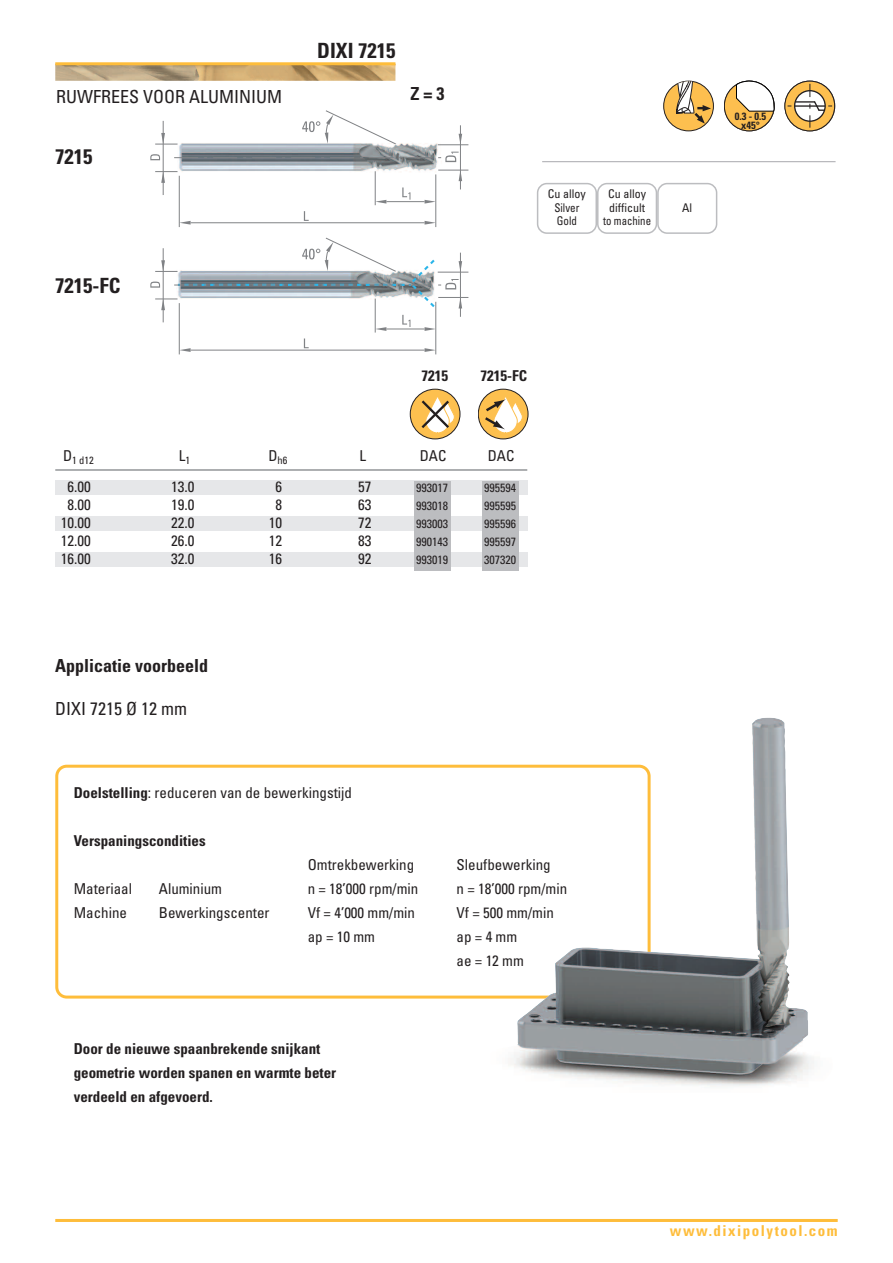
<style>
.page{position:relative;width:893px;height:1263px;background:#fff}
.page>*{position:absolute;margin:0;border:0;box-sizing:border-box;transform-origin:0 0}
.t1{font:700 condensed 21px "Univers";color:#231f20}
.t2{font:condensed 18px "Univers";color:#231f20}
.t3{font:700 condensed 18px "Univers";color:#231f20}
.t4{font:condensed 15px/24px "Univers";color:#231f20}
.t5{font:700 condensed 15px/24px "Univers";color:#231f20}
.t6{font:700 condensed 15px "Univers";letter-spacing:.1em;color:#febd3b}
.t7{font:condensed 12px/18px "Univers";color:#231f20;text-align:justify}
.t8{font:700 condensed 10.5px/9px "Univers";color:#231f20;text-align:center}
.t9{font:condensed 10.5px "Univers";color:#231f20}
.s1{font-weight:700}
</style>
<div class="page">
<hr style="left:542px;top:161px;width:294px;height:1px;background:#a8a9ad">
<div style="left:664px;top:81px;width:49px;height:50px;background:#fdbf4f;border-radius:50%"></div>
<div style="left:663px;top:81px;width:51px;height:50px;border:1px solid #231f20;border-radius:50%"></div>
<svg style="left:676px;top:81px;width:35px;height:43px"></svg>
<div style="left:724px;top:81px;width:50px;height:50px;background:#fdbf4f;border-radius:50%"></div>
<div style="left:724px;top:81px;width:50px;height:50px;border:1px solid #231f20;border-radius:50%"></div>
<svg style="left:736px;top:81px;width:38px;height:31px"></svg>
<svg style="left:785px;top:81px;width:50px;height:50px"></svg>
<div style="left:785px;top:81px;width:50px;height:50px;border:1px solid #231f20;border-radius:50%"></div>
<svg style="left:787px;top:84px;width:45px;height:44px"></svg>
<div style="left:55px;top:480px;width:472px;height:15px;background:#e6e7e9"></div>
<div style="left:55px;top:516px;width:472px;height:15px;background:#e6e7e9"></div>
<div style="left:55px;top:552px;width:472px;height:15px;background:#e6e7e9"></div>
<hr style="left:55px;top:469px;width:472px;height:2px;background:#939598">
<img style="left:177px;top:143px;width:265px;height:41px">
<hr style="left:163px;top:121px;width:1px;height:74px;background:#808285">
<svg style="left:155px;top:133px;width:22px;height:12px"></svg>
<svg style="left:155px;top:171px;width:22px;height:12px"></svg>
<hr style="left:179px;top:176px;width:1px;height:51px;background:#808285">
<hr style="left:191px;top:222px;width:234px;height:1px;background:#808285">
<svg style="left:425px;top:221px;width:11px;height:4px"></svg>
<svg style="left:179px;top:221px;width:12px;height:4px"></svg>
<hr style="left:386px;top:201px;width:39px;height:1px;background:#808285">
<svg style="left:376px;top:200px;width:10px;height:4px"></svg>
<svg style="left:425px;top:200px;width:11px;height:4px"></svg>
<hr style="left:436px;top:174px;width:1px;height:53px;background:#808285">
<hr style="left:375px;top:171px;width:1px;height:34px;background:#808285">
<svg style="left:150px;top:154px;width:10px;height:6px"></svg>
<svg style="left:304px;top:211px;width:5px;height:10px"></svg>
<svg style="left:402px;top:187px;width:8px;height:13px"></svg>
<svg style="left:459px;top:173px;width:3px;height:8px"></svg>
<hr style="left:460px;top:125px;width:1px;height:64px;background:#808285">
<svg style="left:459px;top:134px;width:3px;height:11px"></svg>
<hr style="left:438px;top:170px;width:30px;height:1px;background:#808285">
<hr style="left:438px;top:145px;width:30px;height:1px;background:#808285">
<svg style="left:174px;top:152px;width:285px;height:10px;background:#7f868b"></svg>
<svg style="left:302px;top:111px;width:94px;height:33px"></svg>
<hr style="left:179px;top:303px;width:1px;height:51px;background:#808285">
<hr style="left:191px;top:350px;width:234px;height:1px;background:#808285">
<svg style="left:425px;top:348px;width:11px;height:4px"></svg>
<svg style="left:179px;top:348px;width:12px;height:4px"></svg>
<hr style="left:436px;top:302px;width:1px;height:52px;background:#808285">
<hr style="left:375px;top:299px;width:1px;height:34px;background:#808285">
<svg style="left:304px;top:338px;width:5px;height:10px"></svg>
<hr style="left:438px;top:297px;width:30px;height:1px;background:#808285">
<hr style="left:438px;top:272px;width:30px;height:1px;background:#808285">
<svg style="left:150px;top:238px;width:312px;height:93px"></svg>
<svg style="left:537px;top:183px;width:180px;height:51px"></svg>
<div style="left:415px;top:482px;width:36px;height:89px;background:#bcbdc0"></div>
<div style="left:483px;top:482px;width:36px;height:89px;background:#bcbdc0"></div>
<hr style="left:55px;top:1219px;width:783px;height:3px;background:#febd3b">
<svg style="left:55px;top:765px;width:430px;height:233px"></svg>
<img style="left:485px;top:717px;width:329px;height:370px">
<svg style="left:410px;top:389px;width:50px;height:50px"></svg>
<div style="left:410px;top:389px;width:50px;height:50px;border:1px solid #231f20;border-radius:50%"></div>
<svg style="left:419px;top:396px;width:36px;height:37px"></svg>
<svg style="left:478px;top:389px;width:50px;height:50px"></svg>
<div style="left:478px;top:389px;width:50px;height:50px;border:1px solid #231f20;border-radius:50%"></div>
<svg style="left:482px;top:396px;width:41px;height:37px"></svg>
<img style="left:55px;top:65px;width:340px;height:16px">
<hr style="left:55px;top:62px;width:340px;height:3px;background:#febd3b">
<p class="t2" style="left:56px;top:90px;width:228px">RUWFREES VOOR ALUMINIUM</p>
<h1 class="t1" style="left:55px;top:149px;width:39px">7215</h1>
<h1 class="t1" style="left:317px;top:42px;width:80px">DIXI 7215</h1>
<p class="t3" style="left:410px;top:87px;width:35px">Z=3</p>
<h1 class="t1" style="left:55px;top:278px;width:67px">7215-FC</h1>
<p class="t7" style="left:548px;top:188px;width:39px;line-height:13.5px;text-align:center">Cu alloy<br>Silver<br>Gold</p>
<p class="t7" style="left:603px;top:188px;width:49px;line-height:13.5px;text-align:center">Cu alloy difficult<br>to machine</p>
<p class="t5" style="left:421px;top:365px;width:28px">7215</p>
<p class="t5" style="left:481px;top:365px;width:48px">7215-FC</p>
<p class="t9" style="left:63px;top:456px;width:32px"><sup>D</sup>1 d12</p>
<p class="t4" style="left:179px;top:445px;width:13px">L<sub>1</sub></p>
<p class="t9" style="left:268px;top:456px;width:21px"><sup>D</sup>h6</p>
<p class="t4" style="left:360px;top:445px;width:8px">L</p>
<p class="t4" style="left:420px;top:445px;width:28px">DAC</p>
<p class="t4" style="left:488px;top:445px;width:28px">DAC</p>
<p class="t4" style="left:68px;top:476px;width:25px">6.00</p>
<p class="t4" style="left:171px;top:476px;width:25px">13.0</p>
<p class="t4" style="left:275px;top:476px;width:8px">6</p>
<p class="t4" style="left:358px;top:476px;width:15px">57</p>
<p class="t4" style="left:68px;top:494px;width:25px">8.00</p>
<p class="t4" style="left:171px;top:494px;width:25px">19.0</p>
<p class="t4" style="left:275px;top:494px;width:8px">8</p>
<p class="t4" style="left:358px;top:494px;width:15px">63</p>
<p class="t4" style="left:61px;top:512px;width:31px">10.00</p>
<p class="t4" style="left:171px;top:512px;width:25px">22.0</p>
<p class="t4" style="left:269px;top:512px;width:15px">10</p>
<p class="t4" style="left:358px;top:512px;width:15px">72</p>
<p class="t4" style="left:61px;top:530px;width:31px">12.00</p>
<p class="t4" style="left:171px;top:530px;width:25px">26.0</p>
<p class="t4" style="left:269px;top:530px;width:15px">12</p>
<p class="t4" style="left:358px;top:530px;width:15px">83</p>
<p class="t4" style="left:61px;top:548px;width:31px">16.00</p>
<p class="t4" style="left:171px;top:548px;width:25px">32.0</p>
<p class="t4" style="left:269px;top:548px;width:15px">16</p>
<p class="t4" style="left:358px;top:548px;width:15px">92</p>
<p class="t7" style="left:416px;top:479px;width:33px">993017<br>993018<br>993003<br>990143<br>993019</p>
<p class="t7" style="left:484px;top:479px;width:33px">995594<br>995595<br>995596<br>995597<br>307320</p>
<p class="t7" style="left:682px;top:199px;width:11px">Al</p>
<p class="t3" style="left:55px;top:659px;width:155px">Applicatie voorbeeld</p>
<p class="t2" style="left:55px;top:702px;width:133px">DIXI 7215 Ø 12 mm</p>
<p class="t4" style="left:74px;top:782px;width:280px"><span class="s1">Doelstelling</span>: reduceren van de bewerkingstijd</p>
<p class="t5" style="left:74px;top:830px;width:133px">Verspaningscondities</p>
<p class="t4" style="left:308px;top:854px;width:108px">Omtrekbewerking</p>
<p class="t4" style="left:456px;top:854px;width:96px">Sleufbewerking</p>
<p class="t4" style="left:74px;top:878px;width:60px">Materiaal</p>
<p class="t4" style="left:159px;top:878px;width:65px">Aluminium</p>
<p class="t4" style="left:308px;top:878px;width:112px">n = 18’000 rpm/min</p>
<p class="t4" style="left:456px;top:878px;width:112px">n = 18’000 rpm/min</p>
<p class="t4" style="left:74px;top:902px;width:55px">Machine</p>
<p class="t4" style="left:159px;top:902px;width:112px">Bewerkingscenter</p>
<p class="t4" style="left:308px;top:902px;width:109px">Vf = 4’000 mm/min</p>
<p class="t4" style="left:456px;top:902px;width:99px">Vf = 500 mm/min</p>
<p class="t4" style="left:308px;top:926px;width:69px">ap = 10 mm</p>
<p class="t4" style="left:456px;top:926px;width:69px">ap=4mm ae = 12 mm</p>
<p class="t5" style="left:74px;top:1038px;width:264px">Door de nieuwe spaanbrekende snijkant geometrie worden spanen en warmte beter verdeeld en afgevoerd.</p>
<p class="t8" style="left:735px;top:112px;width:33px">0.3 - 0.5 x45°</p>
<p class="t6" style="left:670px;top:1225px;width:169px">www.dixipolytool.com</p>
</div>
